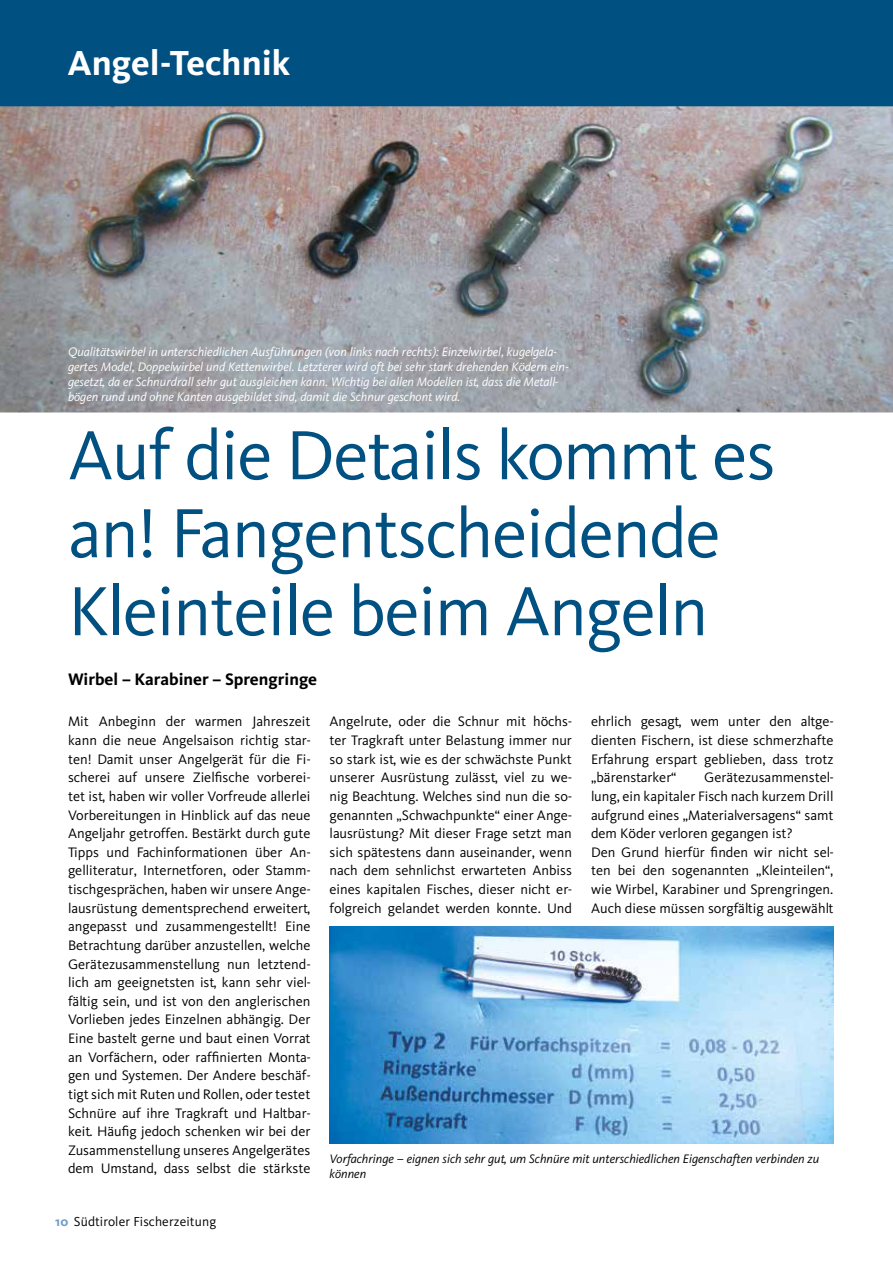
<style>
.page{position:relative;width:893px;height:1263px;background:#fff}
.page>*{position:absolute;margin:0;border:0;box-sizing:border-box;transform-origin:0 0}
.t1{font:72px/78px "Kievit";letter-spacing:-.02em;color:#005081}
.t2{font:700 36px "Kievit";color:#fff}
.t3{font:700 17.25px "Kievit";color:#000}
.t4{font:14.25px/18.6px "Kievit";color:#000;text-align:justify}
.t5{font:13.5px "Kievit";letter-spacing:.01em;color:#000}
.t6{font:italic 12.75px/15px "Kievit";color:#fff}
.t7{font:italic 12.75px/15px "Kievit";color:#000}
.s1{font-weight:700;color:#719dc6}
</style>
<div class="page">
<div style="left:0;top:0;width:893px;height:106px;background:#005081"></div>
<img style="left:0;top:106px;width:893px;height:306px">
<img style="left:330px;top:926px;width:503px;height:218px">
<h2 class="t2" style="left:67px;top:41px;width:224px">Angel-Technik</h2>
<p class="t6" style="left:68px;top:344px;width:502px">Qualitätswirbel in unterschiedlichen Ausführungen (von links nach rechts): Einzelwirbel, kugelgela&shy;gertes Model, Doppelwirbel und Kettenwirbel. Letzterer wird oft bei sehr stark drehenden Ködern ein&shy;gesetzt, da er Schnurdrall sehr gut ausgleichen kann. Wichtig bei allen Modellen ist, dass die Metall&shy;bögen rund und ohne Kanten ausgebildet sind, damit die Schnur geschont wird.</p>
<h1 class="t1" style="left:68px;top:417px;width:709px">Auf die Details kommt es an! Fangentscheidende<br>Kleinteile beim Angeln</h1>
<p class="t3" style="left:68px;top:669px;width:251px">Wirbel – Karabiner – Sprengringe</p>
<p class="t4" style="left:330px;top:712px;width:244px">Angelrute, oder die Schnur mit höchs&shy;ter Tragkraft unter Belastung immer nur so stark ist, wie es der schwächste Punkt unserer Ausrüstung zulässt, viel zu we&shy;nig Beachtung. Welches sind nun die so&shy;genannten „Schwachpunkte“ einer Ange&shy;lausrüstung? Mit dieser Frage setzt man sich spätestens dann auseinander, wenn nach dem sehnlichst erwarteten Anbiss eines kapitalen Fisches, dieser nicht er&shy;folgreich gelandet werden konnte. Und</p>
<p class="t4" style="left:591px;top:712px;width:244px">ehrlich gesagt, wem unter den altge&shy;dienten Fischern, ist diese schmerzhafte Erfahrung erspart geblieben, dass trotz „bärenstarker“</p>
<p class="t4" style="left:68px;top:712px;width:244px">Mit Anbeginn der warmen Jahreszeit kann die neue Angelsaison richtig star&shy;ten! Damit unser Angelgerät für die Fi&shy;scherei auf unsere Zielfische vorberei&shy;tet ist, haben wir voller Vorfreude allerlei Vorbereitungen in Hinblick auf das neue Angeljahr getroffen. Bestärkt durch gute Tipps und Fachinformationen über An&shy;gelliteratur, Internetforen, oder Stamm&shy;tischgesprächen, haben wir unsere Ange&shy;lausrüstung dementsprechend erweitert, angepasst und zusammengestellt! Eine Betrachtung darüber anzustellen, welche Gerätezusammenstellung nun letztend&shy;lich am geeignetsten ist, kann sehr viel&shy;fältig sein, und ist von den anglerischen Vorlieben jedes Einzelnen abhängig. Der Eine bastelt gerne und baut einen Vorrat an Vorfächern, oder raffinierten Monta&shy;gen und Systemen. Der Andere beschäf&shy;tigt sich mit Ruten und Rollen, oder testet Schnüre auf ihre Tragkraft und Haltbar&shy;keit. Häufig jedoch schenken wir bei der Zusammenstellung unseres Angelgerätes dem Umstand, dass selbst die stärkste</p>
<p class="t4" style="left:591px;top:768px;width:244px;text-align:left;text-indent:113px">Gerätezusammenstel&shy;lung, ein kapitaler Fisch nach kurzem Drill aufgrund eines „Materialversagens“ samt dem Köder verloren gegangen ist?<br>Den Grund hierfür finden wir nicht sel&shy;ten bei den sogenannten „Kleinteilen“, wie Wirbel, Karabiner und Sprengringen.<br>Auch diese müssen sorgfältig ausgewählt</p>
<p class="t7" style="left:330px;top:1151px;width:491px">Vorfachringe – eignen sich sehr gut, um Schnüre mit unterschiedlichen Eigenschaften verbinden zu können</p>
<p class="t5" style="left:55px;top:1214px;width:162px"><span class="s1">10</span> Südtiroler Fischerzeitung</p>
</div>
